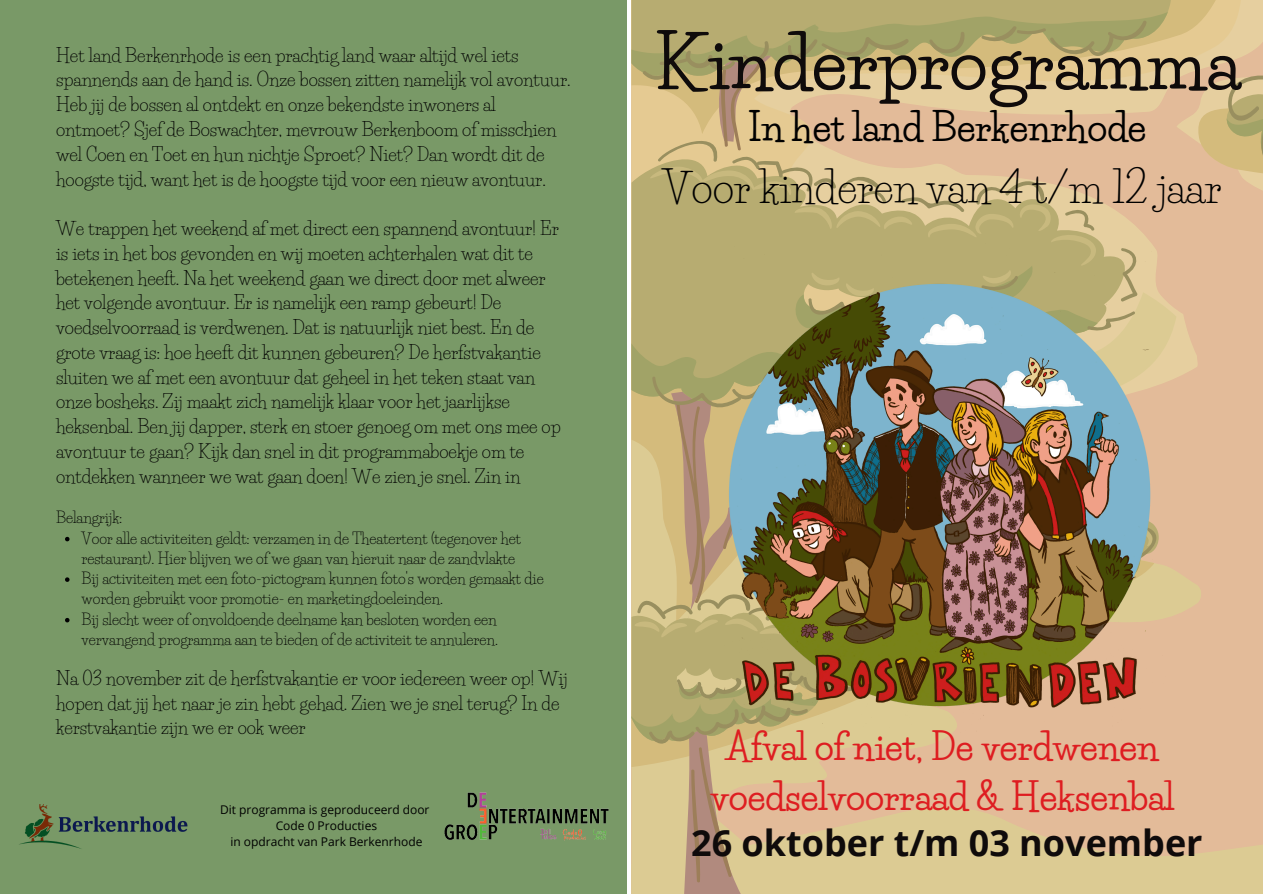
<style>
.page{position:relative;width:1263px;height:894px;background:#fff}
.page>*{position:absolute;margin:0;border:0;box-sizing:border-box;transform-origin:0 0}
.t1{font:700 72px "Life Savers";color:#0f0b0b}
.t2{font:42px "Life Savers";color:#000}
.t3{font:700 37.5px "Life Savers";color:#000}
.t4{font:700 36px/49.5px "Life Savers";color:#de1d21;text-align:center}
.t5{font:700 36px "Open Sans";color:#0f0b0b}
.t6{font:18px/24.8px "Life Savers";color:#000}
.t7{font:15px/20.2px "Life Savers";color:#000}
.t8{font:12px "Open Sans";color:#000}
</style>
<div class="page">
<svg style="left:631px;top:0;width:632px;height:893px;background:#d3b98b"></svg>
<div style="left:0;top:0;width:627px;height:893px;background:#799967"></div>
<img style="left:718px;top:243px;width:448px;height:517px">
<img style="left:19px;top:804px;width:168px;height:45px">
<img style="left:444px;top:702px;width:213px;height:191px">
<svg style="left:65px;top:536px;width:5px;height:5px"></svg>
<svg style="left:65px;top:577px;width:5px;height:4px"></svg>
<svg style="left:65px;top:618px;width:5px;height:4px"></svg>
<h5 class="t6" style="left:56px;top:43px;width:516px">Het land Berkenrhode is een prachtig land waar altijd wel iets spannends aan de hand is. Onze bossen zitten namelijk vol avontuur.<br>Heb jij de bossen al ontdekt en onze bekendste inwoners al ontmoet? Sjef de Boswachter, mevrouw Berkenboom of misschien wel Coen en Toet en hun nichtje Sproet? Niet? Dan wordt dit de hoogste tijd, want het is de hoogste tijd voor een nieuw avontuur.</h5>
<p class="t6" style="left:56px;top:216px;width:506px">We trappen het weekend af met direct een spannend avontuur! Er is iets in het bos gevonden en wij moeten achterhalen wat dit te betekenen heeft. Na het weekend gaan we direct door met alweer het volgende avontuur. Er is namelijk een ramp gebeurt! De voedselvoorraad is verdwenen. Dat is natuurlijk niet best. En de grote vraag is: hoe heeft dit kunnen gebeuren? De herfstvakantie sluiten we af met een avontuur dat geheel in het teken staat van onze bosheks. Zij maakt zich namelijk klaar voor het jaarlijkse heksenbal. Ben jij dapper, sterk en stoer genoeg om met ons mee op avontuur te gaan? Kijk dan snel in dit programmaboekje om te ontdekken wanneer we wat gaan doen! We zien je snel. Zin in</p>
<p class="t7" style="left:56px;top:507px;width:68px">Belangrijk:</p>
<p class="t7" style="left:82px;top:528px;width:441px">Voor alle activiteiten geldt: verzamen in de Theatertent (tegenover het restaurant). Hier blijven we of we gaan van hieruit naar de zandvlakte</p>
<h4 class="t7" style="left:82px;top:568px;width:464px">Bij activiteiten met een foto-pictogram kunnen foto's worden gemaakt die worden gebruikt voor promotie- en marketingdoeleinden.</h4>
<p class="t7" style="left:82px;top:609px;width:418px">Bij slecht weer of onvoldoende deelname kan besloten worden een vervangend programma aan te bieden of de activiteit te annuleren.</p>
<p class="t6" style="left:56px;top:665px;width:513px">Na 03 november zit de herfstvakantie er voor iedereen weer op! Wij hopen dat jij het naar je zin hebt gehad. Zien we je snel terug? In de kerstvakantie zijn we er ook weer</p>
<p class="t8" style="left:220px;top:801px;width:211px">Dit programma is geproduceerd door</p>
<p class="t8" style="left:276px;top:817px;width:103px">Code 0 Producties</p>
<h1 class="t8" style="left:230px;top:832px;width:194px">in opdracht van Park Berkenrhode</h1>
<p class="t1" style="left:654px;top:19px;width:588px">Kinderprogramma</p>
<p class="t3" style="left:748px;top:105px;width:400px">In het land Berkenrhode</p>
<h2 class="t2" style="left:663px;top:162px;width:560px">Voor kinderen van 4 t/m 12 jaar</h2>
<h3 class="t4" style="left:710px;top:722px;width:465px">Afval of niet, De verdwenen voedselvoorraad &amp; Heksenbal</h3>
<p class="t5" style="left:691px;top:816px;width:513px">26 oktober t/m 03 november</p>
</div>
